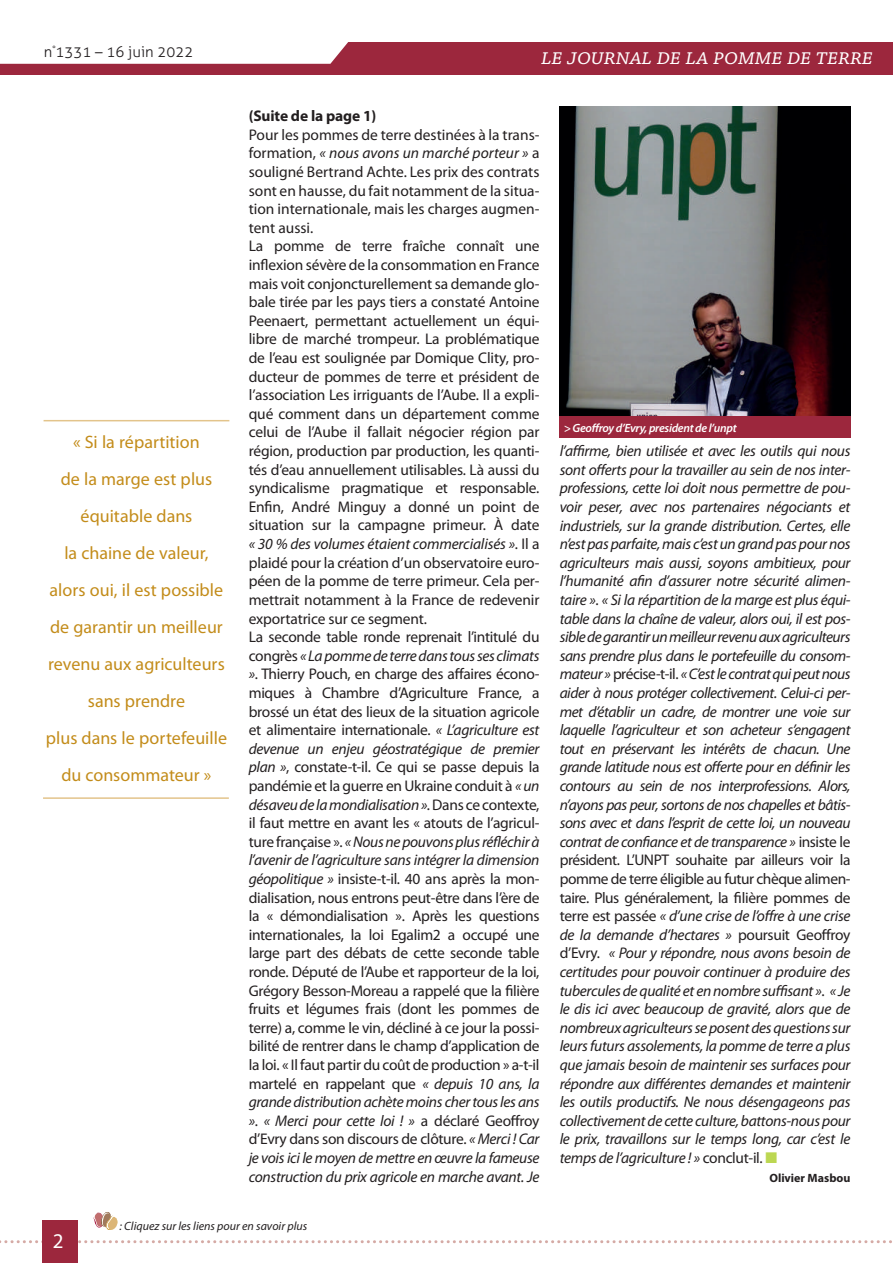
<style>
.page{position:relative;width:893px;height:1263px;background:#fff}
.page>*{position:absolute;margin:0;border:0;box-sizing:border-box;transform-origin:0 0}
.t1{font:italic 23.55px "Chaparral Pro";color:#fff}
.t2{font:21px "Myriad Pro";color:#fff}
.t3{font:18px/36.9px "Myriad Pro";color:#c38c1a;text-align:center}
.t4{font:15.45px/18.6px "Myriad Pro";letter-spacing:-.015em;color:#231f20}
.t5{font:italic 15.45px/18.6px "Myriad Pro";letter-spacing:-.02em;color:#231f20;text-align:justify}
.t6{font:700 15.45px "Myriad Pro";letter-spacing:-.01em;color:#231f20}
.t7{font:300 15px "Aller";color:#231f20}
.t8{font:italic 12px "Myriad Pro";color:#231f20}
.t9{font:italic 600 12px "Myriad Pro";letter-spacing:-.025em;color:#fff}
.t10{font:700 12px "Myriad Pro";color:#231f20}
.s1{font-style:italic}
.s2{font-style:normal}
.s3{color:#bcd752}
</style>
<div class="page">
<svg style="left:0;top:1240px;width:892px;height:3px"></svg>
<div style="left:43px;top:1220px;width:35px;height:43px;background:#9c273d"></div>
<div style="left:0;top:42px;width:893px;height:33px;background:#9c273d"></div>
<svg style="left:0;top:42px;width:348px;height:22px;background:#fbf7f8"></svg>
<svg style="left:94px;top:1212px;width:24px;height:18px"></svg>
<img style="left:559px;top:106px;width:291px;height:331px">
<hr style="left:44px;top:420px;width:185px;height:1px;background:#e3c48b">
<hr style="left:43px;top:797px;width:186px;height:2px;background:#e3c48b">
<div style="left:560px;top:417px;width:291px;height:21px;background:#9c273d"></div>
<p class="t7" style="left:44px;top:43px;width:151px">n<sup>°</sup>1331 – 16 juin 2022</p>
<p class="t3" style="left:46px;top:423px;width:183px">« Si la répartition<br>de la marge est plus équitable dans<br>la chaine de valeur, alors oui, il est possible de garantir un meilleur revenu aux agriculteurs sans prendre<br>plus dans le portefeuille du consommateur »</p>
<h1 class="t1" style="left:541px;top:43px;width:333px">le journal de la pomme de terre</h1>
<p class="t6" style="left:249px;top:106px;width:129px">(Suite de la page 1)</p>
<p class="t4" style="left:249px;top:125px;width:292px">Pour les pommes de terre destinées à la trans&shy;formation, <span class="s1">« nous avons un marché porteur »</span> a souligné Bertrand Achte. Les prix des contrats sont en hausse, du fait notamment de la situa&shy;tion internationale, mais les charges augmen&shy;tent aussi.<br>La pomme de terre fraîche connaît une inflexion sévère de la consommation en France mais voit conjoncturellement sa demande glo&shy;bale tirée par les pays tiers a constaté Antoine Peenaert, permettant actuellement un équi&shy;libre de marché trompeur. La problématique de l’eau est soulignée par Domique Clity, pro&shy;ducteur de pommes de terre et président de l’association Les irriguants de l’Aube. Il a expli&shy;qué comment dans un département comme celui de l’Aube il fallait négocier région par région, production par production, les quanti&shy;tés d’eau annuellement utilisables. Là aussi du syndicalisme pragmatique et responsable.<br>Enfin, André Minguy a donné un point de situation sur la campagne primeur. À date <span class="s1">« 30 % des volumes étaient commercialisés »</span>. Il a plaidé pour la création d’un observatoire euro&shy;péen de la pomme de terre primeur. Cela per&shy;mettrait notamment à la France de redevenir exportatrice sur ce segment.<br>La seconde table ronde reprenait l’intitulé du congrès <span class="s1">« La pomme de terre dans tous ses climats »</span>. Thierry Pouch, en charge des affaires écono&shy;miques à Chambre d’Agriculture France, a brossé un état des lieux de la situation agricole et alimentaire internationale. <span class="s1">« L’agriculture est devenue un enjeu géostratégique de premier plan »</span>, constate-t-il. Ce qui se passe depuis la pandémie et la guerre en Ukraine conduit à <span class="s1">« un désaveu de la mondialisation »</span>. Dans ce contexte, il faut mettre en avant les « atouts de l’agricul&shy;ture française ». <span class="s1">« Nous ne pouvons plus réfléchir à l’avenir de l’agriculture sans intégrer la dimension géopolitique »</span> insiste-t-il. 40 ans après la mon&shy;dialisation, nous entrons peut-être dans l’ère de la « démondialisation ». Après les questions internationales, la loi Egalim2 a occupé une large part des débats de cette seconde table ronde. Député de l’Aube et rapporteur de la loi, Grégory Besson-Moreau a rappelé que la filière fruits et légumes frais (dont les pommes de terre) a, comme le vin, décliné à ce jour la possi&shy;bilité de rentrer dans le champ d’application de la loi. « Il faut partir du coût de production » a-t-il martelé en rappelant que <span class="s1">« depuis 10 ans, la grande distribution achète moins cher tous les ans »</span>. <span class="s1">« Merci pour cette loi ! »</span> a déclaré Geoffroy d’Evry dans son discours de clôture. <span class="s1">« Merci ! Car je vois ici le moyen de mettre en œuvre la fameuse construction du prix agricole en marche avant. Je</span></p>
<p class="t9" style="left:564px;top:420px;width:174px">&gt; Geoffroy d’Evry, president de l’unpt</p>
<p class="t5" style="left:560px;top:441px;width:292px">l’affirme, bien utilisée et avec les outils qui nous sont offerts pour la travailler au sein de nos inter&shy;professions, cette loi doit nous permettre de pou&shy;voir peser, avec nos partenaires négociants et industriels, sur la grande distribution. Certes, elle n’est pas parfaite, mais c’est un grand pas pour nos agriculteurs mais aussi, soyons ambitieux, pour l’humanité afin d’assurer notre sécurité alimen&shy;taire »<span class="s2">.</span> « Si la répartition de la marge est plus équi&shy;table dans la chaîne de valeur, alors oui, il est pos&shy;sible de garantir un meilleur revenu aux agriculteurs sans prendre plus dans le portefeuille du consom&shy;mateur » <span class="s2">précise-t-il.</span> « C’est le contrat qui peut nous aider à nous protéger collectivement. Celui-ci per&shy;met d’établir un cadre, de montrer une voie sur laquelle l’agriculteur et son acheteur s’engagent tout en préservant les intérêts de chacun. Une grande latitude nous est offerte pour en définir les contours au sein de nos interprofessions. Alors, n’ayons pas peur, sortons de nos chapelles et bâtis&shy;sons avec et dans l’esprit de cette loi, un nouveau contrat de confiance et de transparence » <span class="s2">insiste le président. L’UNPT souhaite par ailleurs voir la pomme de terre éligible au futur chèque alimen&shy;taire. Plus généralement, la filière pommes de terre est passée</span> « d’une crise de l’offre à une crise de la demande d’hectares » <span class="s2">poursuit Geoffroy d’Evry.</span> « Pour y répondre, nous avons besoin de certitudes pour pouvoir continuer à produire des tubercules de qualité et en nombre suffisant »<span class="s2">.</span> « Je le dis ici avec beaucoup de gravité, alors que de nombreux agriculteurs se posent des questions sur leurs futurs assolements, la pomme de terre a plus que jamais besoin de maintenir ses surfaces pour répondre aux différentes demandes et maintenir les outils productifs. Ne nous désengageons pas collectivement de cette culture, battons-nous pour le prix, travaillons sur le temps long, car c’est le temps de l’agriculture ! » <span class="s2">conclut-il.</span> <span class="s3">■</span></p>
<p class="t10" style="left:769px;top:1170px;width:83px">Olivier Masbou</p>
<h2 class="t2" style="left:53px;top:1228px;width:12px">2</h2>
<p class="t8" style="left:120px;top:1218px;width:189px">: Cliquez sur les liens pour en savoir plus</p>
</div>
